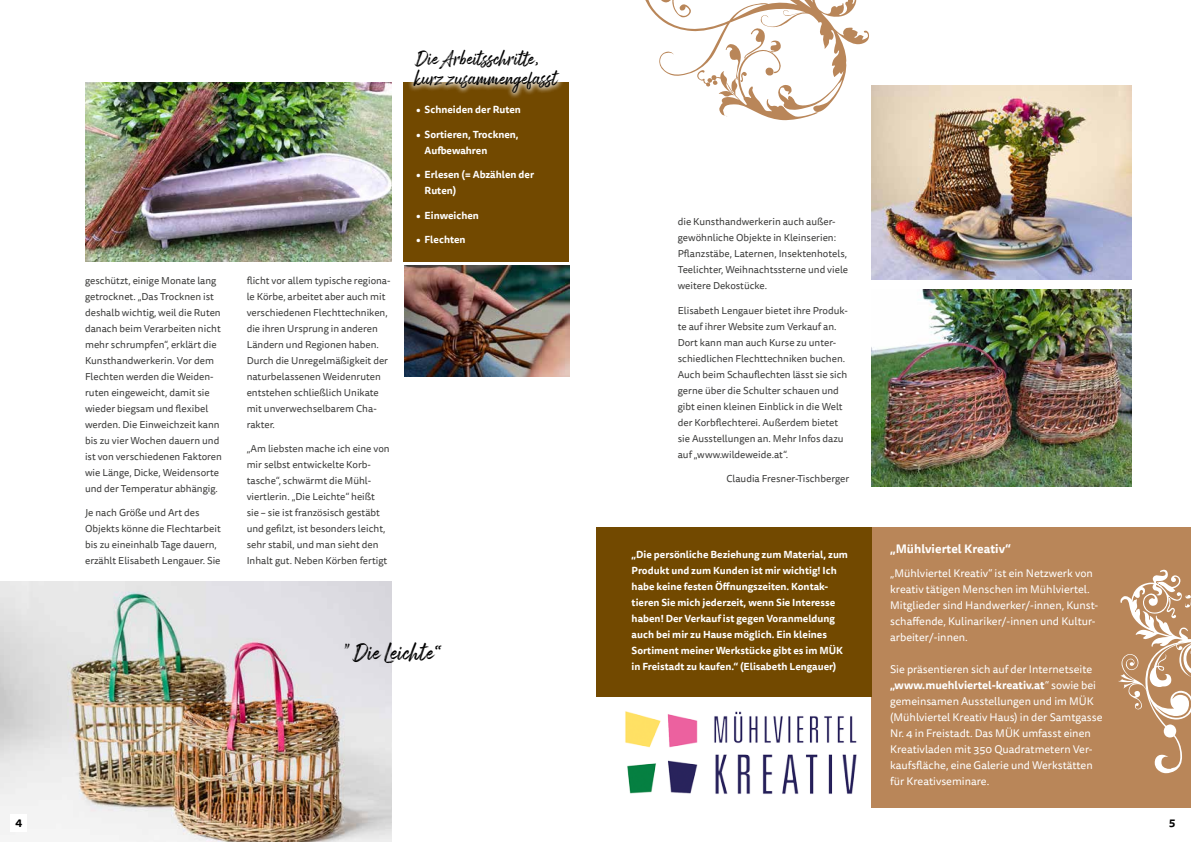
<style>
.page{position:relative;width:1191px;height:842px;background:#fff}
.page>*{position:absolute;margin:0;border:0;box-sizing:border-box;transform-origin:0 0}
.t1{font:21.1px "Arsilon";color:#000}
.t2{font:18px/20px "Arsilon";color:#000}
.t3{font:700 12px "Tisa Sans Pro";color:#fff}
.t4{font:11px/16px "Tisa Sans Pro";color:#fff}
.t5{font:700 10.9px "Tisa Sans Pro";color:#000}
.t6{font:10px/16px "Tisa Sans Pro";color:#3c3c3b}
.t7{font:700 10px/16px "Tisa Sans Pro";color:#fff}
.s1{font-weight:700}
</style>
<div class="page">
<div style="left:872px;top:527px;width:319px;height:280px;background:#b98659"></div>
<svg style="left:1118px;top:569px;width:73px;height:204px"></svg>
<div style="left:596px;top:527px;width:276px;height:170px;background:#724900"></div>
<img style="left:625px;top:711px;width:232px;height:83px">
<img style="left:0;top:582px;width:391px;height:260px">
<img style="left:85px;top:82px;width:306px;height:179px">
<div style="left:403px;top:82px;width:166px;height:179px;background:#724900"></div>
<div style="left:407px;top:43px;width:158px;height:56px;background:#fff;opacity:.75"></div>
<img style="left:872px;top:85px;width:259px;height:195px">
<img style="left:404px;top:266px;width:166px;height:110px">
<img style="left:872px;top:290px;width:259px;height:196px">
<svg style="left:645px;top:0;width:279px;height:120px"></svg>
<div style="left:11px;top:814px;width:16px;height:17px;background:#fff"></div>
<p class="t6" style="left:85px;top:273px;width:138px">geschützt, einige Monate lang getrocknet. „Das Trocknen ist deshalb wichtig, weil die Ruten danach beim Verarbeiten nicht mehr schrumpfen“, erklärt die<br>Kunsthandwerkerin. Vor dem<br>Flechten werden die Weiden&shy;ruten eingeweicht, damit sie wieder biegsam und flexibel werden. Die Einweichzeit kann bis zu vier Wochen dauern und ist von verschiedenen Faktoren wie Länge, Dicke, Weidensorte und der Temperatur abhängig.</p>
<p class="t6" style="left:85px;top:505px;width:137px">Je nach Größe und Art des<br>Objekts könne die Flechtarbeit bis zu eineinhalb Tage dauern, erzählt Elisabeth Lengauer. Sie</p>
<p class="t6" style="left:247px;top:273px;width:145px">flicht vor allem typische regiona&shy;le Körbe, arbeitet aber auch mit verschiedenen Flechttechniken, die ihren Ursprung in anderen<br>Ländern und Regionen haben.<br>Durch die Unregelmäßigkeit der naturbelassenen Weidenruten entstehen schließlich Unikate mit unverwechselbarem Cha&shy;rakter.</p>
<p class="t6" style="left:247px;top:441px;width:144px">„Am liebsten mache ich eine von mir selbst entwickelte Korb&shy;tasche“, schwärmt die Mühl&shy;viertlerin. „Die Leichte“ heißt sie – sie ist französisch gestäbt und gefilzt, ist besonders leicht, sehr stabil, und man sieht den<br>Inhalt gut. Neben Körben fertigt</p>
<h2 class="t2" style="left:415px;top:47px;width:144px">Die Arbeitsschritte, kurz zusammengefasst</h2>
<p class="t7" style="left:416px;top:102px;width:106px">• Schneiden der Ruten</p>
<p class="t7" style="left:424px;top:126px;width:96px;text-indent:-8px">• Sortieren, Trocknen,<br>Aufbewahren</p>
<p class="t7" style="left:424px;top:167px;width:111px;text-indent:-8px">• Erlesen (= Abzählen der<br>Ruten)</p>
<p class="t7" style="left:416px;top:207px;width:64px">• Einweichen</p>
<p class="t7" style="left:416px;top:232px;width:51px">• Flechten</p>
<h1 class="t1" style="left:342px;top:639px;width:102px">"Die Leichte“</h1>
<p class="t6" style="left:678px;top:214px;width:172px">die Kunsthandwerkerin auch außer&shy;gewöhnliche Objekte in Kleinserien:<br>Pflanzstäbe, Laternen, Insektenhotels, Teelichter, Weihnachtssterne und viele weitere Dekostücke.</p>
<p class="t6" style="left:678px;top:302px;width:171px">Elisabeth Lengauer bietet ihre Produk&shy;te auf ihrer Website zum Verkauf an.<br>Dort kann man auch Kurse zu unter&shy;schiedlichen Flechttechniken buchen.<br>Auch beim Schauflechten lässt sie sich gerne über die Schulter schauen und gibt einen kleinen Einblick in die Welt der Korbflechterei. Außerdem bietet sie Ausstellungen an. Mehr Infos dazu auf „www.wildeweide.at“.</p>
<p class="t6" style="left:726px;top:471px;width:124px">Claudia Fresner-Tischberger</p>
<p class="t7" style="left:631px;top:547px;width:218px">„Die persönliche Beziehung zum Material, zum Produkt und zum Kunden ist mir wichtig! Ich habe keine festen Öffnungszeiten. Kontak&shy;tieren Sie mich jederzeit, wenn Sie Interesse haben! Der Verkauf ist gegen Voranmeldung auch bei mir zu Hause möglich. Ein kleines Sortiment meiner Werkstücke gibt es im MÜK in Freistadt zu kaufen.“ (Elisabeth Lengauer)</p>
<p class="t3" style="left:890px;top:539px;width:122px">„Mühlviertel Kreativ“</p>
<p class="t4" style="left:890px;top:565px;width:210px">„Mühlviertel Kreativ“ ist ein Netzwerk von kreativ tätigen Menschen im Mühlviertel.<br>Mitglieder sind Handwerker/-innen, Kunst&shy;schaffende, Kulinariker/-innen und Kultur&shy;arbeiter/-innen.</p>
<p class="t4" style="left:890px;top:661px;width:214px">Sie präsentieren sich auf der Internetseite <span class="s1">„www.muehlviertel-kreativ.at</span>“ sowie bei gemeinsamen Ausstellungen und im MÜK (Mühlviertel Kreativ Haus) in der Samtgasse Nr. 4 in Freistadt. Das MÜK umfasst einen Kreativladen mit 350 Quadratmetern Ver&shy;kaufsfläche, eine Galerie und Werkstätten für Kreativseminare.</p>
<p class="t5" style="left:15px;top:815px;width:8px">4</p>
<p class="t5" style="left:1169px;top:815px;width:8px">5</p>
</div>
